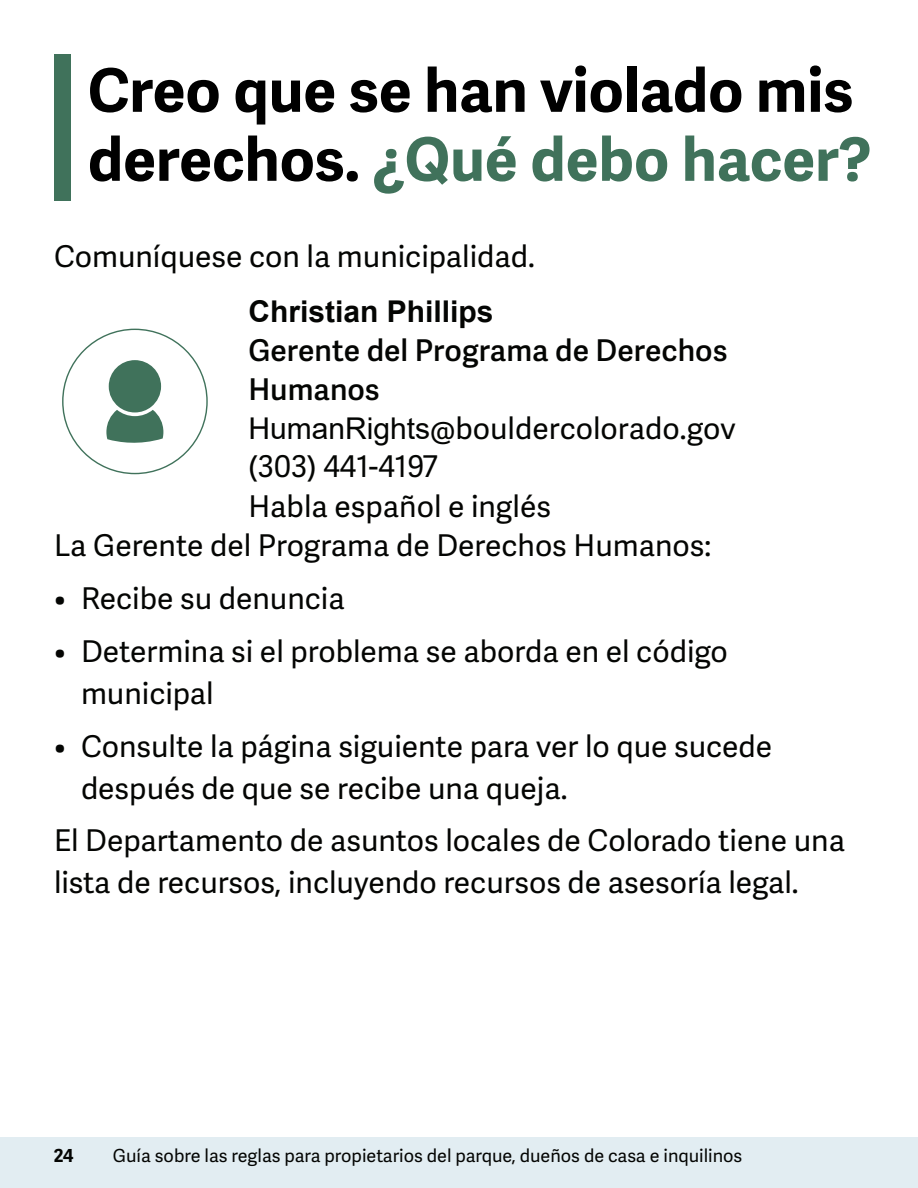
<style>
.page{position:relative;width:918px;height:1188px;background:#fff}
.page>*{position:absolute;margin:0;border:0;box-sizing:border-box;transform-origin:0 0}
.Header_title{font:700 60px/69px "Adelle Sans";color:#000}
.Large_Body{font:30px/39px "Adelle Sans";color:#040503}
.t1{font:18px "Adelle Sans";color:#040503}
.t2{font:700 18px "Adelle Sans";color:#040503}
.s1{color:#40725b}
.s2{font-family:"Arial";font-weight:700}
.s3{font-weight:600}
.s4{font-family:"Arial"}
</style>
<div class="page">
<div style="left:1px;top:1137px;width:917px;height:51px;background:#e2edf2"></div>
<div style="left:54px;top:54px;width:16px;height:147px;background:#40725b"></div>
<svg style="left:62px;top:329px;width:146px;height:145px"></svg>
<p class="Header_title" style="left:88px;top:57px;width:785px">Creo que se han violado mis derechos. <span class="s1">¿Qué debo hacer?</span></p>
<p class="Large_Body" style="left:54px;top:238px;width:482px">Comuníquese con la municipalidad.</p>
<p class="Large_Body" style="left:248px;top:293px;width:489px"><span class="s2">Christian Phillips<br></span><span class="s3">Gerente del Programa de Derechos<br>Humanos<br></span><span class="s4">HumanRights</span>@bouldercolorado.gov (303) 441-4197<br>Habla español e inglés</p>
<p class="Large_Body" style="left:54px;top:527px;width:659px">La Gerente del Programa de Derechos Humanos:</p>
<p class="Large_Body" style="left:54px;top:580px;width:292px">• Recibe su denuncia</p>
<p class="Large_Body" style="left:81px;top:631px;width:648px;line-height:42px;text-indent:-27px">• Determina si el problema se aborda en el código municipal</p>
<p class="Large_Body" style="left:81px;top:726px;width:693px;line-height:42px;text-indent:-27px">• Consulte la página siguiente para ver lo que sucede después de que se recibe una queja.</p>
<p class="Large_Body" style="left:54px;top:821px;width:793px;line-height:42px">El Departamento de asuntos locales de Colorado tiene una lista de recursos, incluyendo recursos de asesoría legal.</p>
<p class="t2" style="left:54px;top:1145px;width:21px">24</p>
<p class="t1" style="left:113px;top:1145px;width:631px">Guía sobre las reglas para propietarios del parque, dueños de casa e inquilinos</p>
</div>
